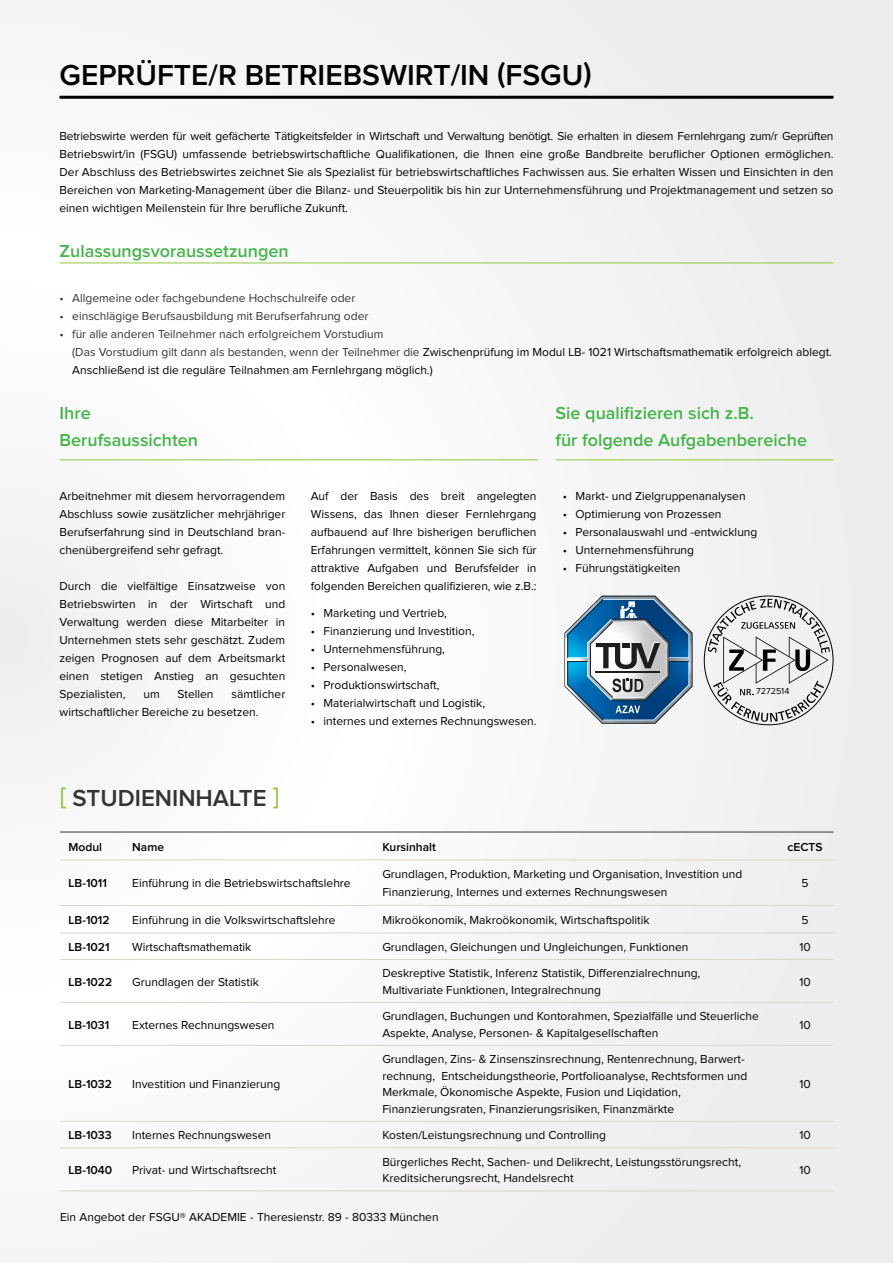
<style>
.page{position:relative;width:893px;height:1263px;background:#f5f5f6}
.page>*{position:absolute;margin:0;border:0;box-sizing:border-box;transform-origin:0 0}
.t1{font:600 30px "Proxima Nova";color:#000}
.t2{font:600 24px "Proxima Nova";color:#343433}
.t3{font:600 18px/27px "Proxima Nova";color:#43b649}
.t4{font:12px/18px "Proxima Nova";color:#000}
.t5{font:12px "Proxima Nova";color:#343433}
.t6{font:600 12px "Proxima Nova";color:#000}
.t7{font:9px "Proxima Nova";color:#000}
.s1{color:#343433}
.s2{color:#92c83e}
</style>
<div class="page">
<hr style="left:60px;top:96px;width:773px;height:3px;background:#000">
<hr style="left:60px;top:459px;width:478px;height:1px;background:#92c83e">
<hr style="left:555px;top:459px;width:278px;height:1px;background:#92c83e">
<hr style="left:60px;top:263px;width:773px;height:1px;background:#92c83e">
<svg style="left:708px;top:599px;width:122px;height:123px"></svg>
<hr style="left:60px;top:859px;width:64px;height:1px;background:#dad5cd">
<hr style="left:124px;top:859px;width:250px;height:1px;background:#dad5cd">
<hr style="left:374px;top:859px;width:402px;height:1px;background:#dad5cd">
<hr style="left:776px;top:859px;width:57px;height:1px;background:#dad5cd">
<hr style="left:60px;top:905px;width:64px;height:1px;background:#dad5cd">
<hr style="left:124px;top:905px;width:250px;height:1px;background:#dad5cd">
<hr style="left:374px;top:905px;width:402px;height:1px;background:#dad5cd">
<hr style="left:776px;top:905px;width:57px;height:1px;background:#dad5cd">
<hr style="left:60px;top:932px;width:64px;height:1px;background:#dad5cd">
<hr style="left:124px;top:932px;width:250px;height:1px;background:#dad5cd">
<hr style="left:374px;top:932px;width:402px;height:1px;background:#dad5cd">
<hr style="left:776px;top:932px;width:57px;height:1px;background:#dad5cd">
<hr style="left:60px;top:959px;width:64px;height:1px;background:#dad5cd">
<hr style="left:124px;top:959px;width:250px;height:1px;background:#dad5cd">
<hr style="left:374px;top:959px;width:402px;height:1px;background:#dad5cd">
<hr style="left:776px;top:959px;width:57px;height:1px;background:#dad5cd">
<hr style="left:60px;top:1002px;width:64px;height:1px;background:#dad5cd">
<hr style="left:124px;top:1002px;width:250px;height:1px;background:#dad5cd">
<hr style="left:374px;top:1002px;width:402px;height:1px;background:#dad5cd">
<hr style="left:776px;top:1002px;width:57px;height:1px;background:#dad5cd">
<hr style="left:60px;top:1045px;width:64px;height:1px;background:#dad5cd">
<hr style="left:124px;top:1045px;width:250px;height:1px;background:#dad5cd">
<hr style="left:374px;top:1045px;width:402px;height:1px;background:#dad5cd">
<hr style="left:776px;top:1045px;width:57px;height:1px;background:#dad5cd">
<hr style="left:60px;top:1121px;width:64px;height:1px;background:#dad5cd">
<hr style="left:124px;top:1121px;width:250px;height:1px;background:#dad5cd">
<hr style="left:374px;top:1121px;width:402px;height:1px;background:#dad5cd">
<hr style="left:776px;top:1121px;width:57px;height:1px;background:#dad5cd">
<hr style="left:60px;top:1147px;width:64px;height:1px;background:#dad5cd">
<hr style="left:124px;top:1147px;width:250px;height:1px;background:#dad5cd">
<hr style="left:374px;top:1147px;width:402px;height:1px;background:#dad5cd">
<hr style="left:776px;top:1147px;width:57px;height:1px;background:#dad5cd">
<hr style="left:60px;top:1190px;width:64px;height:1px;background:#dad5cd">
<hr style="left:124px;top:1190px;width:250px;height:1px;background:#dad5cd">
<hr style="left:374px;top:1190px;width:402px;height:1px;background:#dad5cd">
<hr style="left:776px;top:1190px;width:57px;height:1px;background:#dad5cd">
<hr style="left:60px;top:832px;width:64px;height:1px;background:#38363d">
<hr style="left:124px;top:832px;width:250px;height:1px;background:#38363d">
<hr style="left:374px;top:832px;width:402px;height:1px;background:#38363d">
<hr style="left:776px;top:832px;width:57px;height:1px;background:#38363d">
<svg style="left:564px;top:596px;width:129px;height:128px"></svg>
<h1 class="t1" style="left:60px;top:61px;width:534px">GEPRÜFTE/R BETRIEBSWIRT/IN (FSGU)</h1>
<p class="t4" style="left:60px;top:127px;width:775px;text-align:justify">Betriebswirte werden für weit gefächerte Tätigkeitsfelder in Wirtschaft und Verwaltung benötigt. Sie erhalten in diesem Fernlehrgang zum/r Geprüften Betriebswirt/in (FSGU) umfassende betriebswirtschaftliche Qualifikationen, die Ihnen eine große Bandbreite beruflicher Optionen ermöglichen.<br>Der Abschluss des Betriebswirtes zeichnet Sie als Spezialist für betriebswirtschaftliches Fachwissen aus. Sie erhalten Wissen und Einsichten in den Bereichen von Marketing-Management über die Bilanz- und Steuerpolitik bis hin zur Unternehmensführung und Projektmanagement und setzen so einen wichtigen Meilenstein für Ihre berufliche Zukunft.</p>
<h3 class="t3" style="left:60px;top:238px;width:231px">Zulassungsvoraussetzungen</h3>
<p class="t5" style="left:60px;top:292px;width:297px">• Allgemeine oder fachgebundene Hochschulreife oder</p>
<p class="t5" style="left:60px;top:310px;width:310px">• einschlägige Berufsausbildung mit Berufserfahrung oder</p>
<p class="t4" style="left:72px;top:325px;width:761px;text-indent:-13px"><span class="s1">• für alle anderen Teilnehmer nach erfolgreichem Vorstudium<br>(Das Vorstudium gilt dann als bestanden, wenn der Teilnehmer die</span> Zwischenprüfung im Modul LB- 1021 Wirtschaftsmathematik erfolgreich ablegt.<br>Anschließend ist die reguläre Teilnahmen am Fernlehrgang möglich.)</p>
<h3 class="t3" style="left:60px;top:400px;width:140px">Ihre<br>Berufsaussichten</h3>
<h3 class="t3" style="left:555px;top:400px;width:253px">Sie qualifizieren sich z.B.<br>für folgende Aufgabenbereiche</h3>
<p class="t4" style="left:60px;top:487px;width:227px;text-align:justify">Arbeitnehmer mit diesem hervorragendem Abschluss sowie zusätzlicher mehrjähriger Berufserfahrung sind in Deutschland bran&shy;chenübergreifend sehr gefragt.</p>
<p class="t4" style="left:60px;top:577px;width:227px;text-align:justify">Durch die vielfältige Einsatzweise von Betriebswirten in der Wirtschaft und Verwaltung werden diese Mitarbeiter in Unternehmen stets sehr geschätzt. Zudem zeigen Prognosen auf dem Arbeitsmarkt einen stetigen Anstieg an gesuchten Spezialisten,</p>
<p class="t4" style="left:143px;top:685px;width:18px">um</p>
<p class="t4" style="left:178px;top:685px;width:37px">Stellen</p>
<p class="t4" style="left:60px;top:685px;width:227px;text-indent:172px">sämtlicher wirtschaftlicher Bereiche zu besetzen.</p>
<p class="t4" style="left:311px;top:487px;width:227px;text-align:justify">Auf der Basis des breit angelegten Wissens, das Ihnen dieser Fernlehrgang aufbauend auf Ihre bisherigen beruflichen Erfahrungen vermittelt, können Sie sich für attraktive Aufgaben und Berufsfelder in folgenden Bereichen qualifizieren, wie z.B.:</p>
<p class="t4" style="left:311px;top:604px;width:138px">• Marketing und Vertrieb,</p>
<p class="t4" style="left:311px;top:622px;width:165px">• Finanzierung und Investition,</p>
<p class="t4" style="left:311px;top:640px;width:136px">• Unternehmensführung,</p>
<p class="t4" style="left:311px;top:658px;width:97px">• Personalwesen,</p>
<p class="t4" style="left:311px;top:676px;width:130px">• Produktionswirtschaft,</p>
<p class="t4" style="left:311px;top:694px;width:176px">• Materialwirtschaft und Logistik,</p>
<p class="t4" style="left:311px;top:712px;width:227px">• internes und externes Rechnungswesen.</p>
<p class="t4" style="left:563px;top:487px;width:185px">• Markt- und Zielgruppenanalysen</p>
<p class="t4" style="left:563px;top:505px;width:160px">• Optimierung von Prozessen</p>
<p class="t4" style="left:563px;top:523px;width:196px">• Personalauswahl und -entwicklung</p>
<p class="t4" style="left:563px;top:541px;width:133px">• Unternehmensführung</p>
<p class="t4" style="left:563px;top:559px;width:119px">• Führungstätigkeiten</p>
<p class="t7" style="left:756px;top:687px;width:35px">7272514</p>
<h2 class="t2" style="left:60px;top:787px;width:221px"><span class="s2">[</span> STUDIENINHALTE <span class="s2">]</span></h2>
<p class="t6" style="left:69px;top:841px;width:35px">Modul</p>
<p class="t6" style="left:132px;top:841px;width:33px">Name</p>
<p class="t6" style="left:382px;top:841px;width:55px">Kursinhalt</p>
<p class="t6" style="left:787px;top:841px;width:37px">cECTS</p>
<p class="t6" style="left:69px;top:877px;width:40px">LB-1011</p>
<p class="t4" style="left:132px;top:874px;width:220px">Einführung in die Betriebswirtschaftslehre</p>
<p class="t4" style="left:382px;top:865px;width:362px">Grundlagen, Produktion, Marketing und Organisation, Investition und<br>Finanzierung, Internes und externes Rechnungswesen</p>
<p class="t4" style="left:801px;top:874px;width:9px">5</p>
<p class="t6" style="left:69px;top:914px;width:43px">LB-1012</p>
<p class="t4" style="left:132px;top:911px;width:205px">Einführung in die Volkswirtschaftslehre</p>
<p class="t4" style="left:382px;top:911px;width:269px">Mikroökonomik, Makroökonomik, Wirtschaftspolitik</p>
<p class="t4" style="left:801px;top:911px;width:9px">5</p>
<p class="t6" style="left:69px;top:941px;width:43px">LB-1021</p>
<p class="t4" style="left:132px;top:938px;width:121px">Wirtschaftsmathematik</p>
<p class="t4" style="left:382px;top:938px;width:308px">Grundlagen, Gleichungen und Ungleichungen, Funktionen</p>
<p class="t4" style="left:799px;top:938px;width:13px">10</p>
<p class="t6" style="left:69px;top:976px;width:45px">LB-1022</p>
<p class="t4" style="left:132px;top:973px;width:128px">Grundlagen der Statistik</p>
<p class="t4" style="left:382px;top:966px;width:319px;line-height:16.5px">Deskreptive Statistik, Inferenz Statistik, Differenzialrechnung,<br>Multivariate Funktionen, Integralrechnung</p>
<p class="t4" style="left:799px;top:973px;width:13px">10</p>
<p class="t6" style="left:69px;top:1019px;width:42px">LB-1031</p>
<p class="t4" style="left:132px;top:1016px;width:144px">Externes Rechnungswesen</p>
<p class="t4" style="left:382px;top:1009px;width:378px;line-height:16.5px">Grundlagen, Buchungen und Kontorahmen, Spezialfälle und Steuerliche<br>Aspekte, Analyse, Personen- &amp; Kapitalgesellschaften</p>
<p class="t4" style="left:799px;top:1016px;width:13px">10</p>
<p class="t6" style="left:69px;top:1079px;width:45px">LB-1032</p>
<p class="t4" style="left:132px;top:1076px;width:150px">Investition und Finanzierung</p>
<p class="t4" style="left:382px;top:1052px;width:366px;line-height:16.5px">Grundlagen, Zins- &amp; Zinsenszinsrechnung, Rentenrechnung, Barwert&shy;rechnung, Entscheidungstheorie, Portfolioanalyse, Rechtsformen und Merkmale, Ökonomische Aspekte, Fusion und Liqidation, Finanzierungsraten, Finanzierungsrisiken, Finanzmärkte</p>
<p class="t4" style="left:799px;top:1076px;width:13px">10</p>
<p class="t6" style="left:69px;top:1130px;width:45px">LB-1033</p>
<p class="t4" style="left:132px;top:1127px;width:140px">Internes Rechnungswesen</p>
<p class="t4" style="left:382px;top:1127px;width:225px">Kosten/Leistungsrechnung und Controlling</p>
<p class="t4" style="left:799px;top:1127px;width:13px">10</p>
<p class="t6" style="left:69px;top:1165px;width:45px">LB-1040</p>
<p class="t4" style="left:132px;top:1162px;width:146px">Privat- und Wirtschaftsrecht</p>
<p class="t4" style="left:382px;top:1154px;width:360px;line-height:16.5px">Bürgerliches Recht, Sachen- und Delikrecht, Leistungsstörungsrecht,<br>Kreditsicherungsrecht, Handelsrecht</p>
<p class="t4" style="left:799px;top:1162px;width:13px">10</p>
<p class="t4" style="left:60px;top:1208px;width:380px">Ein Angebot der FSGU® AKADEMIE - Theresienstr. 89 - 80333 München</p>
</div>
